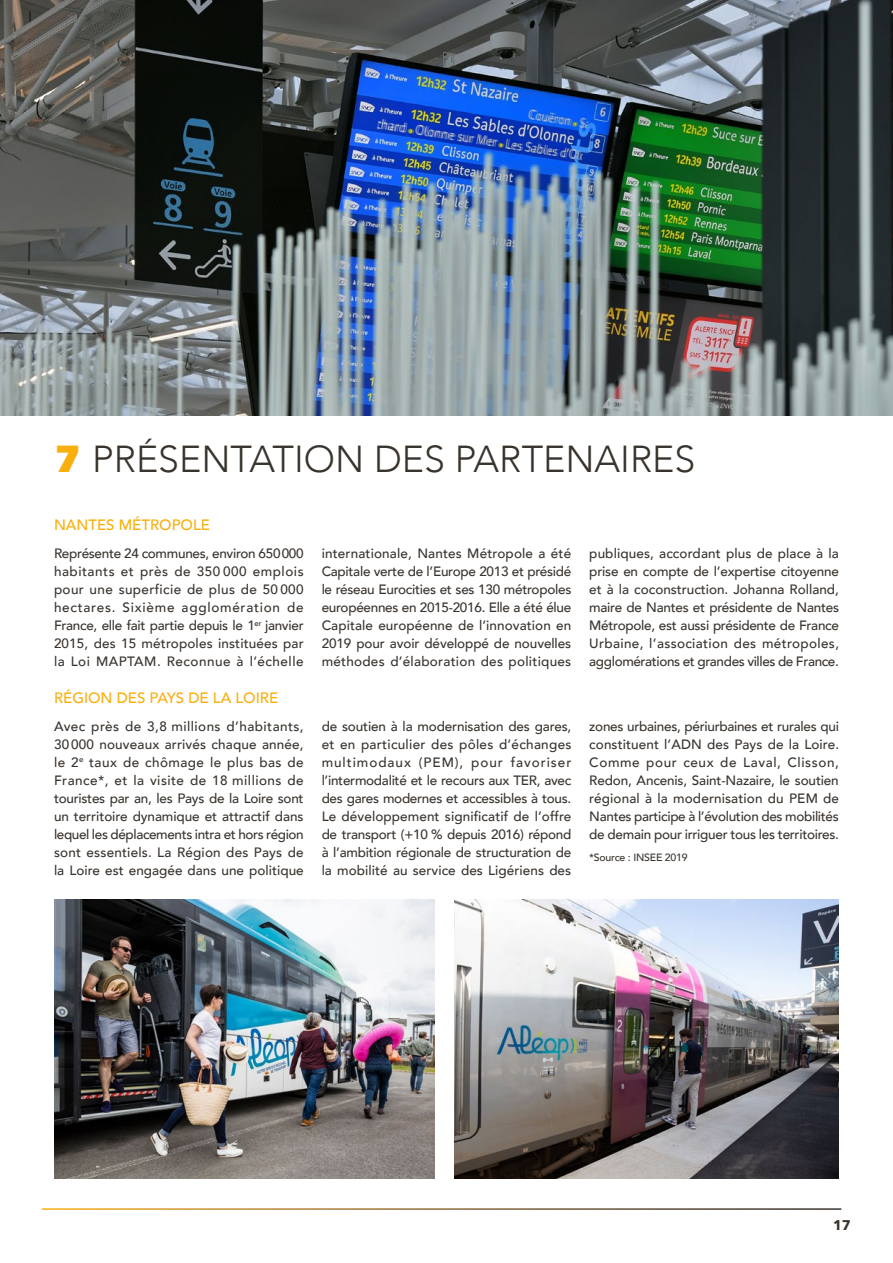
<style>
.page{position:relative;width:893px;height:1263px;background:#fff}
.page>*{position:absolute;margin:0;border:0;box-sizing:border-box;transform-origin:0 0}
.t1{font:300 37.5px "Avenir";color:#39332e}
.TxtIntro{font:500 15px "Avenir";color:#f9af0e}
.t2{font:700 14.1px "Avenir Next";color:#39332e}
.TxtCourant{font:500 13.5px/18px "Avenir";color:#39332e;text-align:justify}
.TxtCourant-2{font:500 10.5px "Avenir";letter-spacing:-.02em;color:#39332e}
.s1{font-family:"Avenir Next";font-weight:800;color:#f9af0e}
</style>
<div class="page">
<img style="left:0;top:0;width:893px;height:416px">
<img style="left:54px;top:899px;width:380px;height:279px">
<img style="left:454px;top:899px;width:385px;height:279px">
<p class="t1" style="left:54px;top:437px;width:643px"><span class="s1">7</span> PRÉSENTATION DES PARTENAIRES</p>
<p class="TxtIntro" style="left:54px;top:511px;width:158px">NANTES MÉTROPOLE</p>
<p class="TxtCourant" style="left:54px;top:544px;width:251px">Représente 24 communes, environ 650000 habitants et près de 350 000 emplois pour une superficie de plus de 50 000 hectares. Sixième agglomération de France, elle fait partie depuis le 1<sup>er</sup> janvier 2015, des 15 métropoles instituées par la Loi MAPTAM. Reconnue à l’échelle</p>
<p class="TxtCourant" style="left:322px;top:544px;width:251px">internationale, Nantes Métropole a été Capitale verte de l’Europe 2013 et présidé le réseau Eurocities et ses 130 métropoles européennes en 2015-2016. Elle a été élue Capitale européenne de l’innovation en 2019 pour avoir développé de nouvelles méthodes d’élaboration des politiques</p>
<p class="TxtCourant" style="left:589px;top:544px;width:251px">publiques, accordant plus de place à la prise en compte de l’expertise citoyenne et à la coconstruction. Johanna Rolland, maire de Nantes et présidente de Nantes Métropole, est aussi présidente de France Urbaine, l’association des métropoles, agglomérations et grandes villes de France.</p>
<p class="TxtIntro" style="left:54px;top:684px;width:226px">RÉGION DES PAYS DE LA LOIRE</p>
<p class="TxtCourant" style="left:54px;top:716px;width:251px">Avec près de 3,8 millions d’habitants, 30 000 nouveaux arrivés chaque année, le 2<sup>e</sup> taux de chômage le plus bas de France*, et la visite de 18 millions de touristes par an, les Pays de la Loire sont un territoire dynamique et attractif dans lequel les déplacements intra et hors région sont essentiels. La Région des Pays de la Loire est engagée dans une politique</p>
<p class="TxtCourant" style="left:322px;top:716px;width:251px">de soutien à la modernisation des gares, et en particulier des pôles d’échanges multimodaux (PEM), pour favoriser l’intermodalité et le recours aux TER, avec des gares modernes et accessibles à tous.<br>Le développement significatif de l’offre de transport (+10 % depuis 2016) répond à l’ambition régionale de structuration de la mobilité au service des Ligériens des</p>
<p class="TxtCourant" style="left:589px;top:716px;width:251px">zones urbaines, périurbaines et rurales qui constituent l’ADN des Pays de la Loire.<br>Comme pour ceux de Laval, Clisson, Redon, Ancenis, Saint-Nazaire, le soutien régional à la modernisation du PEM de Nantes participe à l’évolution des mobilités de demain pour irriguer tous les territoires.</p>
<p class="TxtCourant-2" style="left:589px;top:848px;width:100px">*Source : INSEE 2019</p>
<p class="t2" style="left:833px;top:1213px;width:19px">17</p>
</div>
